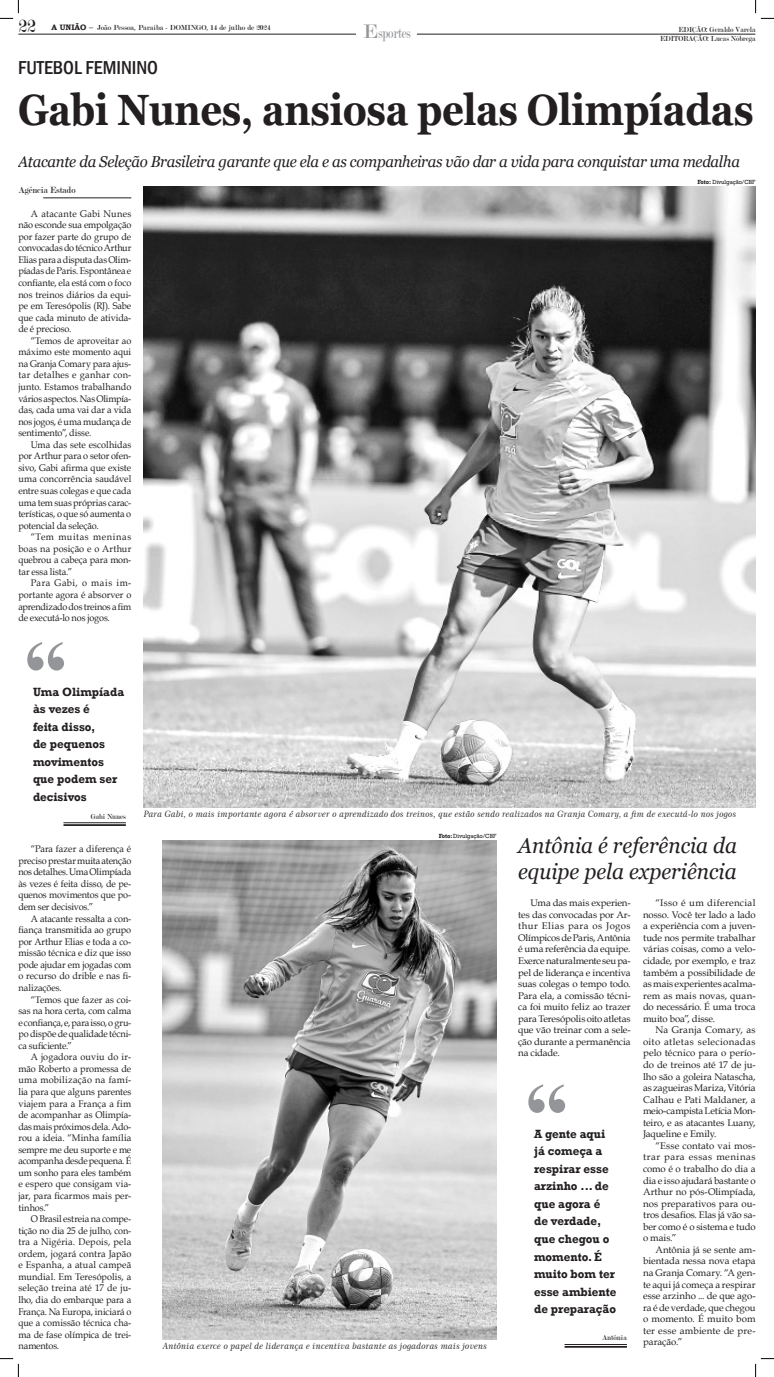
<style>
.page{position:relative;width:774px;height:1377px;background:#fff}
.page>*{position:absolute;margin:0;border:0;box-sizing:border-box;transform-origin:0 0}
.t1{font:700 87.5px "Times New Roman";color:#939598}
.t2{font:700 43.75px "Georgia";letter-spacing:-.01em;color:#231f20;scale:.87 1}
.t3{font:italic 21.88px "Georgia";color:#231f20;scale:.95 1}
.t4{font:21px "Modern";color:#939598}
.t5{font:500 condensed 19.25px "Franklin Gothic";color:#231f20}
.t6{font:italic 15.75px "Georgia";letter-spacing:-.02em;color:#231f20;scale:.95 1}
.t7{font:15.75px "Modern";color:#939598;scale:.75 1}
.t8{font:700 12.25px/17.5px "Rockwell";color:#231f20;scale:.95 1}
._0_-_Textos{font:9.62px/11.5px "Book Antiqua";letter-spacing:-.01em;color:#231f20;text-align:justify;scale:.95 1}
._0_-_Textos-2{font:9.62px/11.5px "Book Antiqua";letter-spacing:-.01em;color:#231f20;text-align:justify}
._8_-_Referencia_do_r{font:9.62px "Modern";color:#231f20;scale:.95 1}
.t9{font:8.75px "Century 751 BT Italic B";letter-spacing:.01em;color:#231f20}
.t10{font:7.88px "Modern";color:#231f20;scale:.95 1}
.t11{font:7.88px "Modern";color:#231f20}
.t12{font:6.12px "Rockwell";letter-spacing:-.01em;color:#231f20;scale:.95 1}
.s1{font-size:19.25px}
.s2{font-family:"Bookman Old Style";font-weight:700}
.s3{font-family:"Bookman Old Style"}
.s4{font-weight:700}
</style>
<div class="page">
<hr style="left:18px;top:34px;width:737px;height:1px;background:#231f20">
<hr style="left:356px;top:32px;width:60px;height:4px;background:#fff">
<img style="left:163px;top:840px;width:333px;height:498px">
<img style="left:144px;top:186px;width:611px;height:621px">
<hr style="left:43px;top:198px;width:88px;height:1px;background:#231f20">
<hr style="left:63px;top:822px;width:63px;height:1px;background:#231f20">
<hr style="left:63px;top:824px;width:63px;height:1px;background:#231f20">
<hr style="left:564px;top:1343px;width:62px;height:1px;background:#231f20">
<hr style="left:564px;top:1345px;width:62px;height:2px;background:#231f20">
<svg style="left:0;top:0;width:19px;height:19px"></svg>
<svg style="left:0;top:1358px;width:19px;height:18px"></svg>
<svg style="left:755px;top:0;width:18px;height:19px"></svg>
<svg style="left:755px;top:1358px;width:18px;height:18px"></svg>
<p class="t11" style="left:18px;top:24px;width:254px"><span class="s1">22</span> <span class="s2">A UNIÃO</span> <span class="s3">–</span> João Pessoa, Paraíba - DOMINGO, 14 de julho de 2024</p>
<p class="t10" style="left:678px;top:25px;width:83px">EDIÇÃO: Geraldo Varela</p>
<p class="t4" style="left:363px;top:21px;width:16px">E</p>
<p class="t7" style="left:378px;top:26px;width:45px">sportes</p>
<p class="t10" style="left:660px;top:35px;width:102px">EDITORAÇÃO: Lucas Nóbrega</p>
<p class="t5" style="left:18px;top:55px;width:141px">FUTEBOL FEMININO</p>
<p class="t2" style="left:18px;top:82px;width:846px">Gabi Nunes, ansiosa pelas Olimpíadas</p>
<p class="t6" style="left:18px;top:152px;width:761px">Atacante da Seleção Brasileira garante que ela e as companheiras vão dar a vida para conquistar uma medalha</p>
<p class="_8_-_Referencia_do_r" style="left:18px;top:185px;width:62px">Agência Estado</p>
<p class="_0_-_Textos" style="left:18px;top:207px;width:120px;text-indent:12px">A atacante Gabi Nunes não esconde sua empolgação por fazer parte do grupo de convocadas do técnico Arthur Elias para a disputa das Olim&shy;píadas de Paris. Espontânea e confiante, ela está com o foco nos treinos diários da equi&shy;pe em Teresópolis (RJ). Sabe que cada minuto de ativida&shy;de é precioso.</p>
<p class="_0_-_Textos" style="left:18px;top:334px;width:120px;text-indent:12px">“Temos de aproveitar ao máximo este momento aqui na Granja Comary para ajus&shy;tar detalhes e ganhar con&shy;junto. Estamos trabalhando vários aspectos. Nas Olimpía&shy;das, cada uma vai dar a vida nos jogos, é uma mudança de sentimento”, disse.</p>
<p class="_0_-_Textos" style="left:18px;top:438px;width:120px;text-indent:12px">Uma das sete escolhidas por Arthur para o setor ofen&shy;sivo, Gabi afirma que existe uma concorrência saudável entre suas colegas e que cada uma tem suas próprias carac&shy;terísticas, o que só aumenta o potencial da seleção.</p>
<p class="_0_-_Textos" style="left:18px;top:531px;width:120px;text-indent:12px">“Tem muitas meninas boas na posição e o Arthur quebrou a cabeça para mon&shy;tar essa lista.”</p>
<p class="_0_-_Textos" style="left:18px;top:577px;width:120px;text-indent:12px">Para Gabi, o mais im&shy;portante agora é absorver o aprendizado dos treinos a fim de executá-lo nos jogos.</p>
<p class="t1" style="left:24px;top:608px;width:45px">“</p>
<p class="t8" style="left:33px;top:682px;width:97px">Uma Olimpíada às vezes é<br>feita disso,<br>de pequenos movimentos que podem ser decisivos</p>
<p class="t10" style="left:91px;top:812px;width:38px">Gabi Nunes</p>
<p class="_0_-_Textos" style="left:18px;top:842px;width:120px;text-indent:12px">“Para fazer a diferença é preciso prestar muita atenção nos detalhes. Uma Olimpíada às vezes é feita disso, de pe&shy;quenos movimentos que po&shy;dem ser decisivos.”</p>
<p class="_0_-_Textos" style="left:18px;top:912px;width:120px;text-indent:12px">A atacante ressalta a con&shy;fiança transmitida ao grupo por Arthur Elias e toda a co&shy;missão técnica e diz que isso pode ajudar em jogadas com o recurso do drible e nas fi&shy;nalizações.</p>
<p class="_0_-_Textos" style="left:18px;top:993px;width:120px;text-indent:12px">“Temos que fazer as coi&shy;sas na hora certa, com calma e confiança, e, para isso, o gru&shy;po dispõe de qualidade técni&shy;ca suficiente.”</p>
<p class="_0_-_Textos" style="left:18px;top:1050px;width:120px;text-indent:12px">A jogadora ouviu do ir&shy;mão Roberto a promessa de uma mobilização na famí&shy;lia para que alguns parentes viajem para a França a fim de acompanhar as Olimpía&shy;das mais próximos dela. Ado&shy;rou a ideia. “Minha família sempre me deu suporte e me acompanha desde pequena. É um sonho para eles também e espero que consigam via&shy;jar, para ficarmos mais per&shy;tinhos.”</p>
<p class="_0_-_Textos" style="left:18px;top:1212px;width:120px;text-indent:12px">O Brasil estreia na compe&shy;tição no dia 25 de julho, con&shy;tra a Nigéria. Depois, pela ordem, jogará contra Japão e Espanha, a atual campeã mundial. Em Teresópolis, a seleção treina até 17 de ju&shy;lho, dia do embarque para a França. Na Europa, iniciará o que a comissão técnica cha&shy;ma de fase olímpica de trei&shy;namentos.</p>
<p class="t12" style="left:697px;top:178px;width:62px"><span class="s4">Foto:</span> Divulgação/CBF</p>
<p class="t9" style="left:144px;top:808px;width:594px">Para Gabi, o mais importante agora é absorver o aprendizado dos treinos, que estão sendo realizados na Granja Comary, a fim de executá-lo nos jogos</p>
<p class="t12" style="left:438px;top:832px;width:62px"><span class="s4">Foto:</span> Divulgação/CBF</p>
<p class="t9" style="left:163px;top:1339px;width:325px">Antônia exerce o papel de liderança e incentiva bastante as jogadoras mais jovens</p>
<p class="t3" style="left:518px;top:831px;width:232px">Antônia é referência da</p>
<p class="t3" style="left:518px;top:857px;width:231px">equipe pela experiência</p>
<p class="_0_-_Textos-2" style="left:518px;top:896px;width:114px;text-indent:12px">Uma das mais experien&shy;tes das convocadas por Ar&shy;thur Elias para os Jogos Olímpicos de Paris, Antônia é uma referência da equipe.<br>Exerce naturalmente seu pa&shy;pel de liderança e incentiva suas colegas o tempo todo.<br>Para ela, a comissão técni&shy;ca foi muito feliz ao trazer para Teresópolis oito atletas que vão treinar com a sele&shy;ção durante a permanência na cidade.</p>
<p class="_0_-_Textos-2" style="left:643px;top:896px;width:114px;text-indent:12px">“Isso é um diferencial nosso. Você ter lado a lado a experiência com a juven&shy;tude nos permite trabalhar várias coisas, como a velo&shy;cidade, por exemplo, e traz também a possibilidade de as mais experientes acalma&shy;rem as mais novas, quan&shy;do necessário. É uma troca muito boa”, disse.</p>
<p class="_0_-_Textos-2" style="left:643px;top:1023px;width:114px;text-indent:12px">Na Granja Comary, as oito atletas selecionadas pelo técnico para o perío&shy;do de treinos até 17 de ju&shy;lho são a goleira Natascha, as zagueiras Mariza, Vitória Calhau e Pati Maldaner, a meio-campista Letícia Mon&shy;teiro, e as atacantes Luany, Jaqueline e Emily.</p>
<p class="_0_-_Textos-2" style="left:643px;top:1139px;width:114px;text-indent:12px">“Esse contato vai mos&shy;trar para essas meninas como é o trabalho do dia a dia e isso ajudará bastante o Arthur no pós-Olimpíada, nos preparativos para ou&shy;tros desafios. Elas já vão sa&shy;ber como é o sistema e tudo o mais.”</p>
<p class="_0_-_Textos-2" style="left:643px;top:1243px;width:114px;text-indent:12px">Antônia já se sente am&shy;bientada nessa nova etapa na Granja Comary. “A gen&shy;te aqui já começa a respirar esse arzinho ... de que ago&shy;ra é de verdade, que chegou o momento. É muito bom ter esse ambiente de pre&shy;paração.”</p>
<p class="t1" style="left:525px;top:1051px;width:45px">“</p>
<p class="t8" style="left:534px;top:1124px;width:88px">A gente aqui já começa a respirar esse arzinho ... de que agora é de verdade, que chegou o momento. É muito bom ter esse ambiente de preparação</p>
<p class="t10" style="left:602px;top:1333px;width:28px">Antônia</p>
</div>
